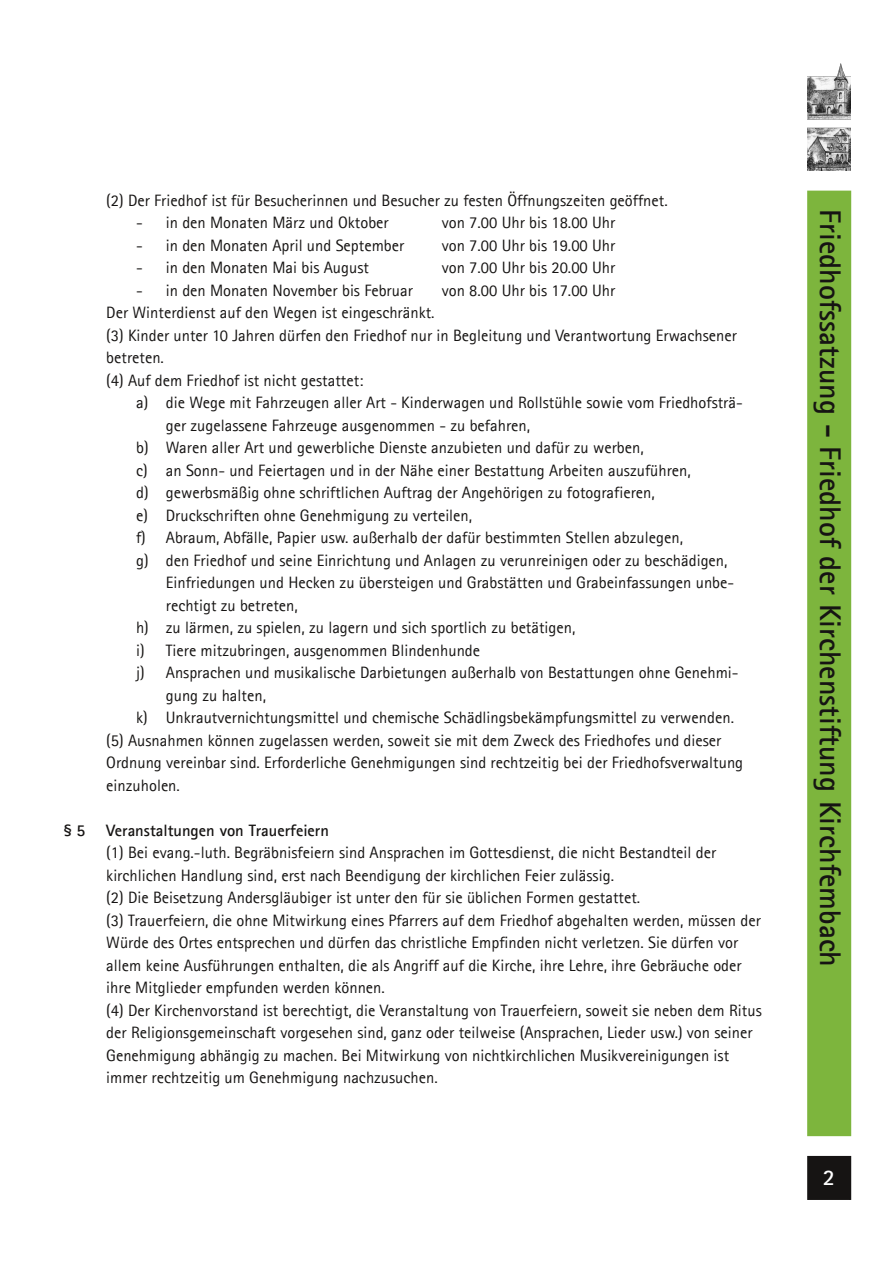
<style>
.page{position:relative;width:893px;height:1263px;background:#fff}
.page>*{position:absolute;margin:0;border:0;box-sizing:border-box;transform-origin:0 0}
.t1{font:700 30px "Agfa Rotis Sans Serif";color:#161413}
.t2{font:700 22.5px "Agfa Rotis Sans Serif";color:#fff}
.t3{font:16.5px/22.5px "Agfa Rotis Sans Serif";color:#161413}
.t4{font:700 16.5px "Agfa Rotis Sans Serif";color:#161413}
</style>
<div class="page">
<img style="left:808px;top:64px;width:42px;height:106px">
<div style="left:808px;top:1157px;width:42px;height:42px;background:#161413"></div>
<div style="left:807px;top:1156px;width:44px;height:44px;border:2px solid #161413"></div>
<div style="left:808px;top:191px;width:42px;height:944px;background:#7db53d"></div>
<div style="left:807px;top:191px;width:44px;height:945px;border:2px solid #7db53d"></div>
<p class="t3" style="left:106px;top:189px;width:563px">(2) Der Friedhof ist für Besucherinnen und Besucher zu festen Öffnungszeiten geöffnet.</p>
<p class="t3" style="left:136px;top:211px;width:254px">- in den Monaten März und Oktober</p>
<p class="t3" style="left:442px;top:211px;width:175px">von 7.00 Uhr bis 18.00 Uhr</p>
<p class="t3" style="left:136px;top:234px;width:270px">- in den Monaten April und September</p>
<p class="t3" style="left:442px;top:234px;width:175px">von 7.00 Uhr bis 19.00 Uhr</p>
<p class="t3" style="left:136px;top:256px;width:234px">- in den Monaten Mai bis August</p>
<p class="t3" style="left:442px;top:256px;width:175px">von 7.00 Uhr bis 20.00 Uhr</p>
<p class="t3" style="left:136px;top:279px;width:278px">- in den Monaten November bis Februar</p>
<p class="t3" style="left:442px;top:279px;width:175px">von 8.00 Uhr bis 17.00 Uhr</p>
<p class="t3" style="left:106px;top:301px;width:632px">Der Winterdienst auf den Wegen ist eingeschränkt.<br>(3) Kinder unter 10 Jahren dürfen den Friedhof nur in Begleitung und Verantwortung Erwachsener betreten.<br>(4) Auf dem Friedhof ist nicht gestattet:</p>
<p class="t3" style="left:136px;top:391px;width:608px">a) die Wege mit Fahrzeugen aller Art - Kinderwagen und Rollstühle sowie vom Friedhofsträ-</p>
<p class="t3" style="left:166px;top:414px;width:366px">ger zugelassene Fahrzeuge ausgenommen - zu befahren,</p>
<p class="t3" style="left:136px;top:436px;width:509px">b) Waren aller Art und gewerbliche Dienste anzubieten und dafür zu werben,</p>
<p class="t3" style="left:136px;top:459px;width:556px">c) an Sonn- und Feiertagen und in der Nähe einer Bestattung Arbeiten auszuführen,</p>
<p class="t3" style="left:136px;top:481px;width:520px">d) gewerbsmäßig ohne schriftlichen Auftrag der Angehörigen zu fotografieren,</p>
<p class="t3" style="left:136px;top:504px;width:338px">e) Druckschriften ohne Genehmigung zu verteilen,</p>
<p class="t3" style="left:136px;top:526px;width:548px">f) Abraum, Abfälle, Papier usw. außerhalb der dafür bestimmten Stellen abzulegen,</p>
<p class="t3" style="left:136px;top:549px;width:593px">g) den Friedhof und seine Einrichtung und Anlagen zu verunreinigen oder zu beschädigen,</p>
<p class="t3" style="left:166px;top:571px;width:570px">Einfriedungen und Hecken zu übersteigen und Grabstätten und Grabeinfassungen unbe-</p>
<p class="t3" style="left:166px;top:594px;width:133px">rechtigt zu betreten,</p>
<p class="t3" style="left:136px;top:616px;width:441px">h) zu lärmen, zu spielen, zu lagern und sich sportlich zu betätigen,</p>
<p class="t3" style="left:136px;top:639px;width:346px">i) Tiere mitzubringen, ausgenommen Blindenhunde</p>
<p class="t3" style="left:136px;top:661px;width:604px">j) Ansprachen und musikalische Darbietungen außerhalb von Bestattungen ohne Genehmi-</p>
<p class="t3" style="left:166px;top:684px;width:102px">gung zu halten,</p>
<p class="t3" style="left:136px;top:706px;width:599px">k) Unkrautvernichtungsmittel und chemische Schädlingsbekämpfungsmittel zu verwenden.</p>
<p class="t3" style="left:106px;top:729px;width:617px">(5) Ausnahmen können zugelassen werden, soweit sie mit dem Zweck des Friedhofes und dieser</p>
<p class="t3" style="left:106px;top:751px;width:638px">Ordnung vereinbar sind. Erforderliche Genehmigungen sind rechtzeitig bei der Friedhofsverwaltung</p>
<p class="t3" style="left:106px;top:774px;width:75px">einzuholen.</p>
<p class="t4" style="left:64px;top:820px;width:23px">§ 5</p>
<p class="t4" style="left:106px;top:820px;width:224px">Veranstaltungen von Trauerfeiern</p>
<p class="t3" style="left:106px;top:841px;width:657px">(1) Bei evang.-luth. Begräbnisfeiern sind Ansprachen im Gottesdienst, die nicht Bestandteil der kirchlichen Handlung sind, erst nach Beendigung der kirchlichen Feier zulässig.<br>(2) Die Beisetzung Andersgläubiger ist unter den für sie üblichen Formen gestattet.<br>(3) Trauerfeiern, die ohne Mitwirkung eines Pfarrers auf dem Friedhof abgehalten werden, müssen der Würde des Ortes entsprechen und dürfen das christliche Empfinden nicht verletzen. Sie dürfen vor allem keine Ausführungen enthalten, die als Angriff auf die Kirche, ihre Lehre, ihre Gebräuche oder ihre Mitglieder empfunden werden können.<br>(4) Der Kirchenvorstand ist berechtigt, die Veranstaltung von Trauerfeiern, soweit sie neben dem Ritus der Religionsgemeinschaft vorgesehen sind, ganz oder teilweise (Ansprachen, Lieder usw.) von seiner Genehmigung abhängig zu machen. Bei Mitwirkung von nichtkirchlichen Musikvereinigungen ist immer rechtzeitig um Genehmigung nachzusuchen.</p>
<h1 class="t1" style="left:849px;top:209px;width:759px;rotate:90deg">Friedhofssatzung - Friedhof der Kirchenstiftung Kirchfembach</h1>
<h2 class="t2" style="left:823px;top:1163px;width:14px">2</h2>
</div>
